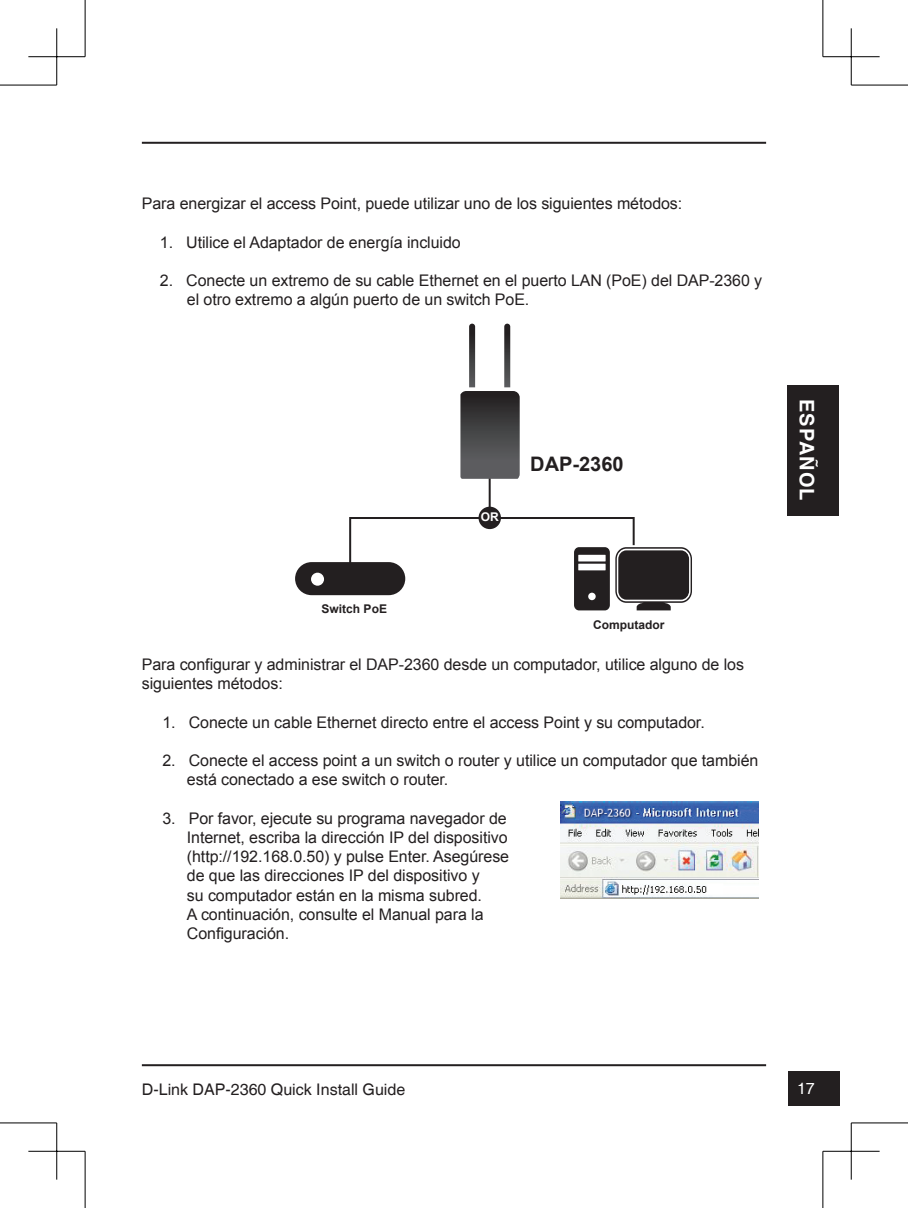
<style>
.page{position:relative;width:908px;height:1208px;background:#fff}
.page>*{position:absolute;margin:0;border:0;box-sizing:border-box;transform-origin:0 0}
.t1{font:700 20px "Arial";color:#231f20}
.t2{font:700 20px "Helvetica";letter-spacing:.05em;color:#fff}
.t3{font:16px/19.2px "Arial";letter-spacing:-.005em;color:#231f20}
.t4{font:16px "Helvetica";color:#231f20}
.t5{font:16px "Helvetica";color:#fff}
.t6{font:700 12px "Arial";color:#231f20}
.t7{font:700 12px "Arial";color:#fff}
</style>
<div class="page">
<hr style="left:142px;top:142px;width:623px;height:2px;background:#231f20">
<hr style="left:142px;top:1064px;width:623px;height:2px;background:#231f20">
<div style="left:788px;top:1071px;width:51px;height:35px;background:#231f20"></div>
<div style="left:786px;top:385px;width:51px;height:131px;background:#231f20"></div>
<img style="left:560px;top:801px;width:198px;height:97px">
<svg style="left:460px;top:324px;width:59px;height:155px"></svg>
<svg style="left:295px;top:516px;width:396px;height:94px"></svg>
<hr style="left:488px;top:478px;width:2px;height:41px;background:#231f20">
<div style="left:478px;top:506px;width:22px;height:23px;background:#231f20;border-radius:50%"></div>
<hr style="left:0;top:85px;width:57px;height:1px;background:#000">
<hr style="left:850px;top:85px;width:57px;height:1px;background:#000">
<hr style="left:0;top:1122px;width:57px;height:1px;background:#000">
<hr style="left:850px;top:1122px;width:57px;height:1px;background:#000">
<hr style="left:85px;top:0;width:1px;height:57px;background:#000">
<hr style="left:85px;top:1151px;width:1px;height:57px;background:#000">
<hr style="left:822px;top:0;width:1px;height:57px;background:#000">
<hr style="left:822px;top:1151px;width:1px;height:57px;background:#000">
<hr style="left:28px;top:56px;width:57px;height:1px;background:#000">
<hr style="left:822px;top:56px;width:57px;height:1px;background:#000">
<hr style="left:28px;top:1151px;width:57px;height:1px;background:#000">
<hr style="left:822px;top:1151px;width:57px;height:1px;background:#000">
<hr style="left:56px;top:28px;width:1px;height:57px;background:#000">
<hr style="left:56px;top:1123px;width:1px;height:56px;background:#000">
<hr style="left:850px;top:28px;width:1px;height:57px;background:#000">
<hr style="left:850px;top:1123px;width:1px;height:56px;background:#000">
<p class="t3" style="left:142px;top:194px;width:541px">Para energizar el access Point, puede utilizar uno de los siguientes métodos:</p>
<p class="t3" style="left:160px;top:232px;width:302px">1. Utilice el Adaptador de energía incluido</p>
<p class="t3" style="left:187px;top:271px;width:576px;text-indent:-27px">2. Conecte un extremo de su cable Ethernet en el puerto LAN (PoE) del DAP-2360 y el otro extremo a algún puerto de un switch PoE.</p>
<p class="t6" style="left:321px;top:600px;width:67px">Switch PoE</p>
<p class="t7" style="left:480px;top:509px;width:19px">OR</p>
<p class="t1" style="left:530px;top:450px;width:95px">DAP-2360</p>
<p class="t6" style="left:593px;top:616px;width:73px">Computador</p>
<p class="t3" style="left:142px;top:655px;width:603px">Para configurar y administrar el DAP-2360 desde un computador, utilice alguno de los siguientes métodos:</p>
<p class="t3" style="left:162px;top:712px;width:543px">1. Conecte un cable Ethernet directo entre el access Point y su computador.</p>
<p class="t3" style="left:187px;top:751px;width:572px;text-indent:-24px">2. Conecte el access point a un switch o router y utilice un computador que también está conectado a ese switch o router.</p>
<p class="t3" style="left:187px;top:808px;width:323px;text-indent:-24px">3. Por favor, ejecute su programa navegador de Internet, escriba la dirección IP del dispositivo (http://192.168.0.50) y pulse Enter. Asegúrese de que las direcciones IP del dispositivo y<br>su computador están en la misma subred.<br>A continuación, consulte el Manual para la Configuración.</p>
<p class="t2" style="left:818px;top:399px;width:103px;rotate:90deg">ESPAÑOL</p>
<p class="t4" style="left:142px;top:1079px;width:265px">D-Link DAP-2360 Quick Install Guide</p>
<p class="t5" style="left:796px;top:1079px;width:19px">17</p>
</div>
